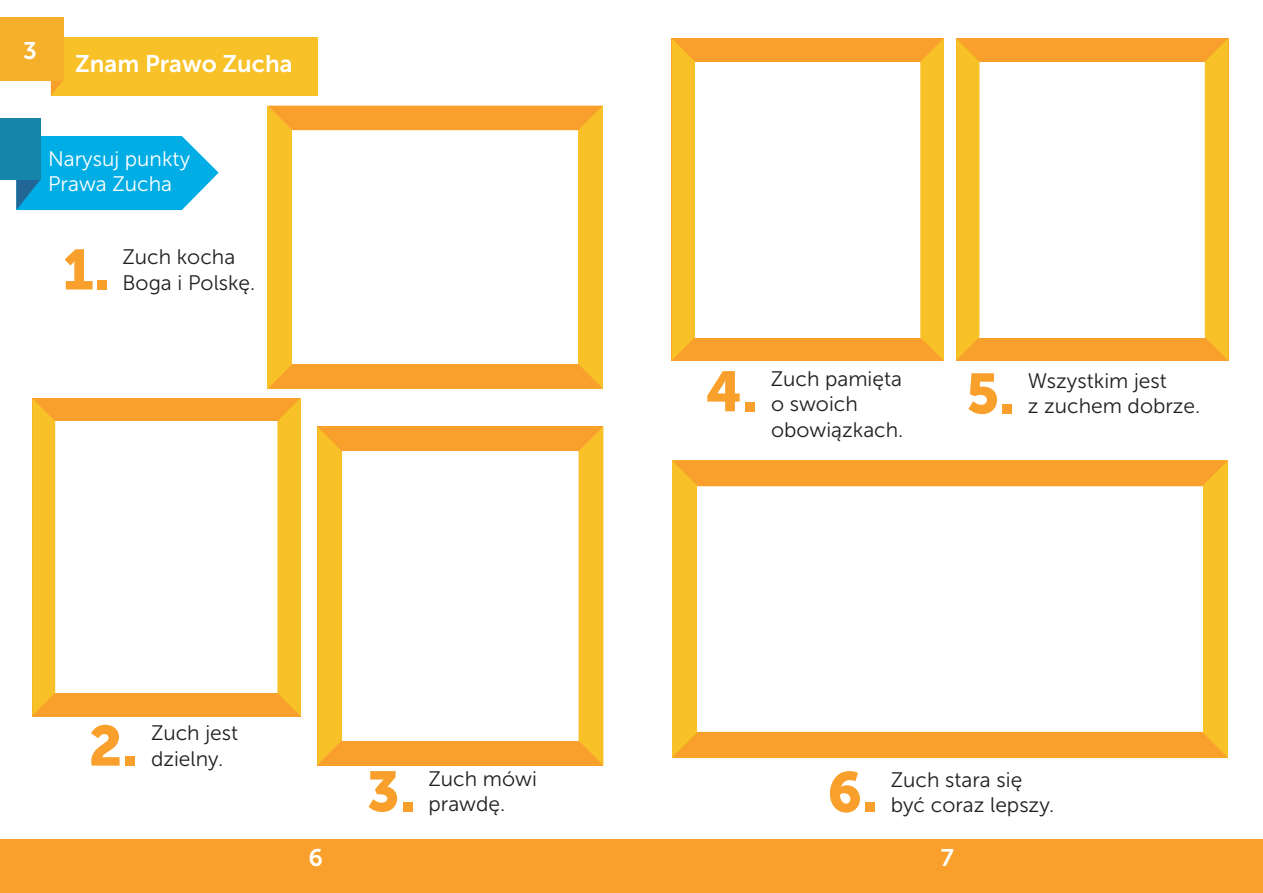
<style>
.page{position:relative;width:1263px;height:893px;background:#fff}
.page>*{position:absolute;margin:0;border:0;box-sizing:border-box;transform-origin:0 0}
.txt{font:56.25px "Museo Sans 900";color:#f8a02b}
.zadanie{font:24px "Museo Sans 700";color:#fff}
.txt-2{font:21px/25.2px "Museo Sans 300";color:#231f20}
.txt-3{font:21px/25.2px "Museo Sans 300";color:#fff}
</style>
<div class="page">
<div style="left:631px;top:839px;width:632px;height:54px;background:#f8a02b"></div>
<div style="left:0;top:839px;width:631px;height:54px;background:#f8a02b"></div>
<div style="left:672px;top:460px;width:352px;height:298px;background:#f7c127"></div>
<div style="left:698px;top:486px;width:300px;height:246px;background:#fff"></div>
<div style="left:912px;top:460px;width:316px;height:298px;background:#f7c127"></div>
<div style="left:912px;top:486px;width:290px;height:246px;background:#fff"></div>
<svg style="left:672px;top:732px;width:556px;height:26px;background:#f7a12a"></svg>
<svg style="left:672px;top:460px;width:556px;height:26px;background:#f7a22a"></svg>
<div style="left:956px;top:38px;width:272px;height:323px;background:#f8a02b"></div>
<div style="left:979px;top:62px;width:226px;height:275px;background:#fff"></div>
<div style="left:1205px;top:39px;width:23px;height:321px;background:#f7c127"></div>
<svg style="left:956px;top:39px;width:23px;height:321px;background:#f7be27"></svg>
<div style="left:672px;top:38px;width:272px;height:323px;background:#f8a02b"></div>
<div style="left:695px;top:62px;width:225px;height:275px;background:#fff"></div>
<svg style="left:920px;top:38px;width:24px;height:323px;background:#f7bf29"></svg>
<svg style="left:672px;top:39px;width:23px;height:321px;background:#f7be27"></svg>
<div style="left:51px;top:37px;width:266px;height:59px;background:#f7c127"></div>
<svg style="left:51px;top:81px;width:11px;height:14px"></svg>
<div style="left:0;top:17px;width:63px;height:64px;background:#f4af2b"></div>
<svg style="left:16px;top:136px;width:203px;height:74px;background:#19b3e5"></svg>
<div style="left:0;top:119px;width:40px;height:61px;background:#1586aa"></div>
<div style="left:268px;top:106px;width:335px;height:283px;background:#f7c127"></div>
<div style="left:292px;top:130px;width:286px;height:234px;background:#fff"></div>
<svg style="left:268px;top:364px;width:335px;height:25px;background:#f7a22a"></svg>
<div style="left:269px;top:106px;width:333px;height:24px;background:#f8a02b"></div>
<div style="left:317px;top:426px;width:286px;height:339px;background:#f8a02b"></div>
<div style="left:342px;top:451px;width:236px;height:290px;background:#fff"></div>
<svg style="left:578px;top:427px;width:25px;height:338px;background:#f7bf2b"></svg>
<svg style="left:317px;top:427px;width:25px;height:338px;background:#f7bd27"></svg>
<div style="left:32px;top:398px;width:269px;height:318px;background:#f8a02b"></div>
<div style="left:55px;top:421px;width:222px;height:272px;background:#fff"></div>
<svg style="left:277px;top:398px;width:24px;height:318px;background:#f7bf2a"></svg>
<svg style="left:32px;top:399px;width:23px;height:316px;background:#f7be27"></svg>
<p class="zadanie" style="left:23px;top:38px;width:15px">3</p>
<p class="zadanie" style="left:75px;top:50px;width:219px">Znam Prawo Zucha</p>
<p class="txt-3" style="left:48px;top:147px;width:144px">Narysuj punkty<br>Prawa Zucha</p>
<p class="txt" style="left:63px;top:238px;width:48px">1.</p>
<p class="txt-2" style="left:123px;top:245px;width:134px">Zuch kocha<br>Boga i Polskę.</p>
<p class="txt" style="left:706px;top:360px;width:53px">4.</p>
<p class="txt-2" style="left:771px;top:366px;width:134px">Zuch pamięta o swoich obowiązkach.</p>
<p class="txt" style="left:966px;top:362px;width:50px">5.</p>
<p class="txt-2" style="left:1028px;top:369px;width:174px">Wszystkim jest<br>z zuchem dobrze.</p>
<p class="txt" style="left:89px;top:714px;width:51px">2.</p>
<p class="txt-2" style="left:151px;top:721px;width:89px">Zuch jest dzielny.</p>
<p class="txt" style="left:367px;top:760px;width:50px">3.</p>
<p class="txt-2" style="left:428px;top:766px;width:110px">Zuch mówi prawdę.</p>
<p class="txt" style="left:827px;top:760px;width:52px">6.</p>
<p class="txt-2" style="left:891px;top:767px;width:165px">Zuch stara się być coraz lepszy.</p>
<p class="zadanie" style="left:308px;top:845px;width:16px">6</p>
<p class="zadanie" style="left:941px;top:845px;width:15px">7</p>
</div>
